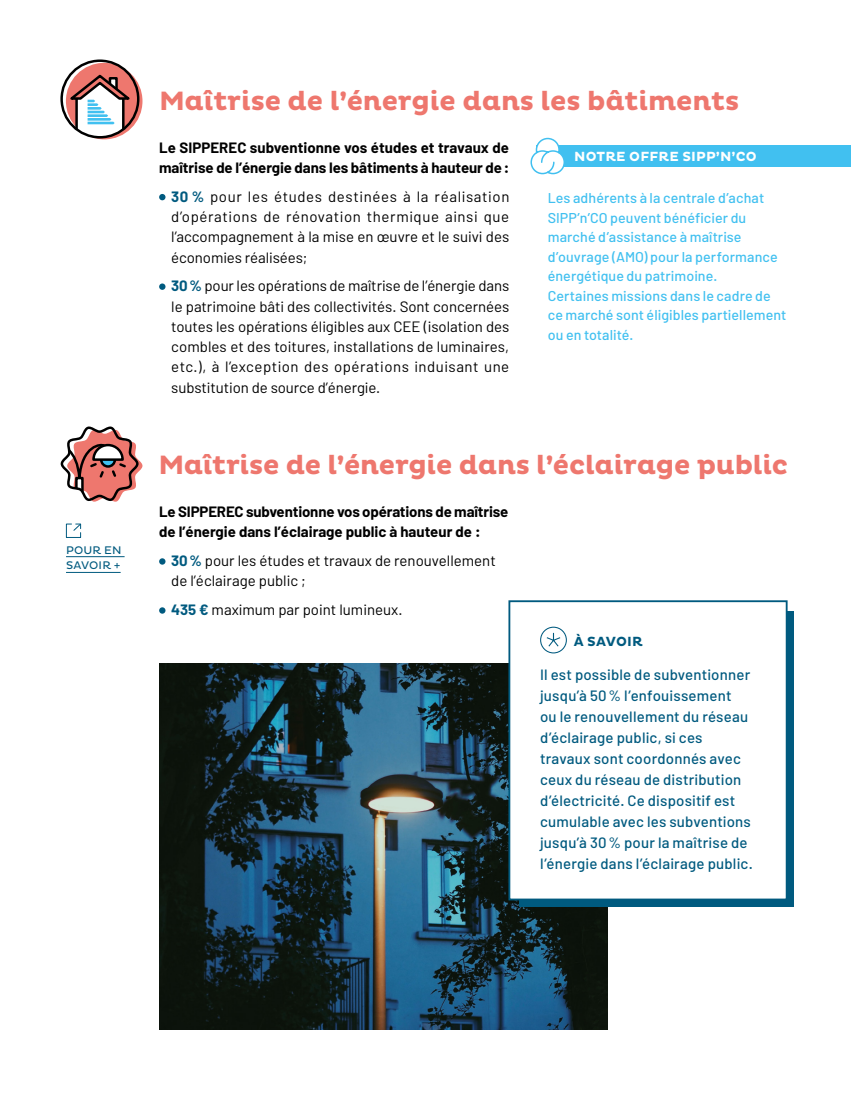
<style>
.page{position:relative;width:851px;height:1106px;background:#fff}
.page>*{position:absolute;margin:0;border:0;box-sizing:border-box;transform-origin:0 0}
.t1{font:700 27px "Pluto";letter-spacing:-.01em;color:#ee776e}
.t2{font:15px/20.2px "Barlow";color:#000;text-align:justify}
.t3{font:500 15px/21px "Barlow";letter-spacing:.015em;color:#005a7f}
.t4{font:700 15px/20.2px "Barlow";letter-spacing:-.005em;color:#000}
.t5{font:500 14.25px/19.5px "Barlow";letter-spacing:.005em;color:#41c0f0}
.t6{font:700 13.5px "Pluto";letter-spacing:.015em;color:#fff}
.t7{font:700 13.5px "Pluto";letter-spacing:.015em;color:#005a7f}
.t8{font:11.25px/15.8px "Pluto";letter-spacing:.015em;color:#005a7f}
.s1{font-weight:700;color:#005a7f}
</style>
<div class="page">
<div style="left:536px;top:145px;width:314px;height:22px;background:#41c0f0"></div>
<img style="left:159px;top:663px;width:448px;height:366px">
<svg style="left:159px;top:558px;width:6px;height:6px"></svg>
<svg style="left:159px;top:607px;width:6px;height:6px"></svg>
<svg style="left:159px;top:194px;width:6px;height:6px"></svg>
<div style="left:159px;top:283px;width:6px;height:7px;background:#005a7f;border-radius:50%"></div>
<div style="left:519px;top:611px;width:274px;height:296px;background:#005a7f"></div>
<div style="left:509px;top:601px;width:277px;height:298px;background:#fff"></div>
<svg style="left:540px;top:626px;width:27px;height:28px"></svg>
<div style="left:508px;top:600px;width:279px;height:300px;border:2px solid #005a7f"></div>
<svg style="left:530px;top:137px;width:34px;height:38px"></svg>
<svg style="left:60px;top:426px;width:82px;height:76px"></svg>
<svg style="left:66px;top:63px;width:76px;height:76px"></svg>
<svg style="left:64px;top:72px;width:71px;height:65px"></svg>
<div style="left:60px;top:59px;width:79px;height:79px;border:2px solid #000;border-radius:50%"></div>
<hr style="left:66px;top:556px;width:59px;height:1px;background:#005a7f">
<hr style="left:66px;top:572px;width:55px;height:1px;background:#005a7f">
<svg style="left:65px;top:523px;width:17px;height:15px"></svg>
<p class="t8" style="left:66px;top:542px;width:57px">POUR EN<br>SAVOIR +</p>
<h1 class="t1" style="left:159px;top:85px;width:581px">Maîtrise de l’énergie dans les bâtiments</h1>
<p class="t4" style="left:159px;top:137px;width:351px">Le SIPPEREC subventionne vos études et travaux de maîtrise de l’énergie dans les bâtiments à hauteur de:</p>
<p class="t2" style="left:171px;top:186px;width:340px"><span class="s1">30 %</span> pour les études destinées à la réalisation d’opérations de rénovation thermique ainsi que l’accompagnement à la mise en œuvre et le suivi des économies réalisées;</p>
<p class="t2" style="left:171px;top:275px;width:340px"><span class="s1">30%</span> pour les opérations de maîtrise de l’énergie dans le patrimoine bâti des collectivités. Sont concernées toutes les opérations éligibles aux CEE (isolation des combles et des toitures, installations de luminaires, etc.), à l’exception des opérations induisant une substitution de source d’énergie.</p>
<p class="t6" style="left:574px;top:149px;width:184px">NOTRE OFFRE SIPP’N’CO</p>
<p class="t5" style="left:547px;top:188px;width:240px">Les adhérents à la centrale d’achat<br>SIPP’n’CO peuvent bénéficier du marché d’assistance à maîtrise d’ouvrage (AMO) pour la performance énergétique du patrimoine.<br>Certaines missions dans le cadre de ce marché sont éligibles partiellement ou en totalité.</p>
<h1 class="t1" style="left:158px;top:449px;width:631px">Maîtrise de l’énergie dans l’éclairage public</h1>
<p class="t4" style="left:159px;top:501px;width:351px">Le SIPPEREC subventionne vos opérations de maîtrise de l’énergie dans l’éclairage public à hauteur de :</p>
<p class="t2" style="left:171px;top:550px;width:326px"><span class="s1">30%</span> pour les études et travaux de renouvellement de l’éclairage public ;</p>
<p class="t2" style="left:171px;top:599px;width:233px"><span class="s1">435 €</span> maximum par point lumineux.</p>
<p class="t7" style="left:573px;top:633px;width:70px">À SAVOIR</p>
<p class="t3" style="left:540px;top:663px;width:214px">Il est possible de subventionner jusqu’à 50% l’enfouissement<br>ou le renouvellement du réseau d’éclairage public, si ces travaux sont coordonnés avec ceux du réseau de distribution d’électricité. Ce dispositif est cumulable avec les subventions jusqu’à 30% pour la maîtrise de l’énergie dans l’éclairage public.</p>
</div>
